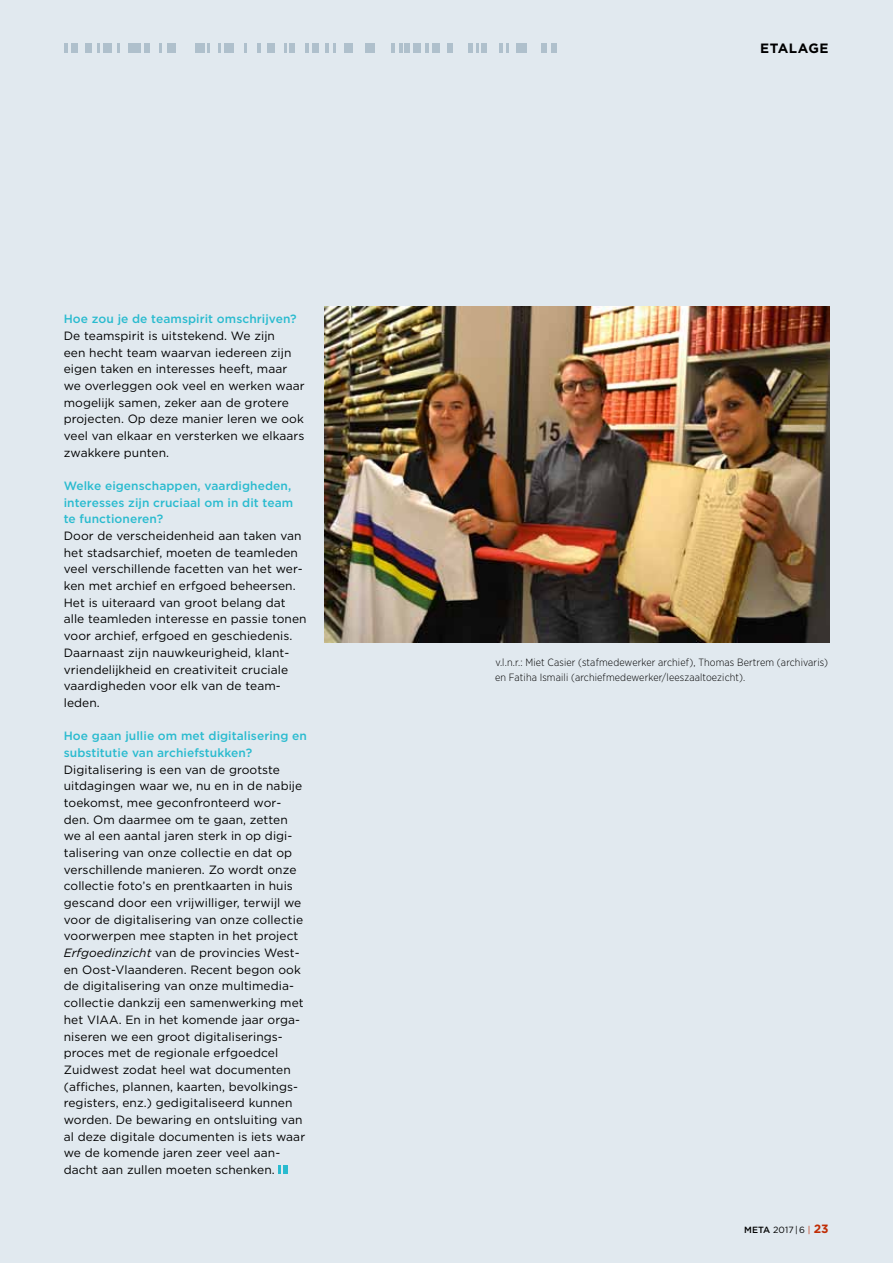
<style>
.page{position:relative;width:893px;height:1263px;background:#e1e9ef}
.page>*{position:absolute;margin:0;border:0;box-sizing:border-box;transform-origin:0 0}
.t1{font:700 13.5px "Gotham";letter-spacing:.04em;color:#000}
.t2{font:12px/16.6px "Gotham";letter-spacing:.005em;color:#000}
.t3{font:500 12px/16.6px "Gotham";letter-spacing:.005em;color:#2abbcf}
.t4{font:300 10.5px/15px "Gotham Narrow";letter-spacing:.01em;color:#000}
.t5{font:9px "Gotham";color:#000}
.s1{font-style:italic}
.s2{font-weight:500}
.s3{color:#c02d05}
.s4{font-weight:700;font-size:12px;color:#c02d05}
</style>
<div class="page">
<svg style="left:279px;top:1165px;width:8px;height:9px"></svg>
<img style="left:325px;top:306px;width:504px;height:337px">
<svg style="left:218px;top:44px;width:2px;height:9px"></svg>
<svg style="left:117px;top:44px;width:3px;height:9px"></svg>
<div style="left:413px;top:44px;width:7px;height:9px;background:#afc0cc"></div>
<svg style="left:499px;top:44px;width:10px;height:9px"></svg>
<svg style="left:159px;top:44px;width:3px;height:9px"></svg>
<svg style="left:325px;top:44px;width:11px;height:9px"></svg>
<div style="left:432px;top:44px;width:7px;height:9px;background:#afc0cc"></div>
<svg style="left:425px;top:44px;width:3px;height:9px"></svg>
<div style="left:85px;top:44px;width:7px;height:9px;background:#afc0cc"></div>
<svg style="left:257px;top:44px;width:4px;height:9px"></svg>
<svg style="left:97px;top:44px;width:3px;height:9px"></svg>
<div style="left:267px;top:44px;width:7px;height:9px;background:#afc0cc"></div>
<div style="left:103px;top:44px;width:8px;height:9px;background:#afc0cc"></div>
<div style="left:313px;top:44px;width:6px;height:9px;background:#afc0cc"></div>
<div style="left:404px;top:44px;width:6px;height:9px;background:#afc0cc"></div>
<div style="left:71px;top:44px;width:6px;height:9px;background:#afc0cc"></div>
<div style="left:167px;top:44px;width:9px;height:9px;background:#afc0cc"></div>
<div style="left:345px;top:44px;width:8px;height:9px;background:#afc0cc"></div>
<div style="left:447px;top:44px;width:5px;height:9px;background:#afc0cc"></div>
<div style="left:224px;top:44px;width:10px;height:9px;background:#afc0cc"></div>
<div style="left:365px;top:44px;width:10px;height:9px;background:#afc0cc"></div>
<div style="left:481px;top:44px;width:6px;height:9px;background:#afc0cc"></div>
<svg style="left:469px;top:44px;width:10px;height:9px"></svg>
<div style="left:289px;top:44px;width:5px;height:9px;background:#afc0cc"></div>
<div style="left:551px;top:44px;width:5px;height:9px;background:#afc0cc"></div>
<div style="left:129px;top:44px;width:12px;height:9px;background:#afc0cc"></div>
<div style="left:195px;top:44px;width:9px;height:9px;background:#afc0cc"></div>
<svg style="left:244px;top:44px;width:2px;height:9px"></svg>
<div style="left:516px;top:44px;width:10px;height:9px;background:#afc0cc"></div>
<svg style="left:306px;top:44px;width:3px;height:9px"></svg>
<svg style="left:391px;top:44px;width:11px;height:9px"></svg>
<svg style="left:64px;top:44px;width:3px;height:9px"></svg>
<svg style="left:284px;top:44px;width:3px;height:9px"></svg>
<div style="left:541px;top:44px;width:5px;height:9px;background:#afc0cc"></div>
<div style="left:144px;top:44px;width:6px;height:9px;background:#afc0cc"></div>
<svg style="left:208px;top:44px;width:2px;height:9px"></svg>
<p class="t3" style="left:64px;top:310px;width:234px">Hoe zou je de teamspirit omschrijven?</p>
<p class="t2" style="left:64px;top:327px;width:242px">De teamspirit is uitstekend. We zijn<br>een hecht team waarvan iedereen zijn eigen taken en interesses heeft, maar we overleggen ook veel en werken waar mogelijk samen, zeker aan de grotere projecten. Op deze manier leren we ook veel van elkaar en versterken we elkaars zwakkere punten.</p>
<p class="t3" style="left:64px;top:477px;width:231px">Welke eigenschappen, vaardigheden, interesses zijn cruciaal om in dit team te functioneren?</p>
<p class="t2" style="left:64px;top:527px;width:244px">Door de verscheidenheid aan taken van het stadsarchief, moeten de teamleden veel verschillende facetten van het wer&shy;ken met archief en erfgoed beheersen.<br>Het is uiteraard van groot belang dat alle teamleden interesse en passie tonen voor archief, erfgoed en geschiedenis.<br>Daarnaast zijn nauwkeurigheid, klant&shy;vriendelijkheid en creativiteit cruciale vaardigheden voor elk van de team&shy;leden.</p>
<p class="t3" style="left:64px;top:727px;width:245px">Hoe gaan jullie om met digitalisering en substitutie van archiefstukken?</p>
<p class="t2" style="left:64px;top:761px;width:243px">Digitalisering is een van de grootste uitdagingen waar we, nu en in de nabije toekomst, mee geconfronteerd wor&shy;den. Om daarmee om te gaan, zetten we al een aantal jaren sterk in op digi&shy;talisering van onze collectie en dat op verschillende manieren. Zo wordt onze collectie foto’s en prentkaarten in huis gescand door een vrijwilliger, terwijl we voor de digitalisering van onze collectie voorwerpen mee stapten in het project <span class="s1">Erfgoedinzicht</span> van de provincies West&shy;en Oost-Vlaanderen. Recent begon ook de digitalisering van onze multimedia&shy;collectie dankzij een samenwerking met het VIAA. En in het komende jaar orga&shy;niseren we een groot digitaliserings&shy;proces met de regionale erfgoedcel Zuidwest zodat heel wat documenten (affiches, plannen, kaarten, bevolkings&shy;registers, enz.) gedigitaliseerd kunnen worden. De bewaring en ontsluiting van al deze digitale documenten is iets waar we de komende jaren zeer veel aan&shy;dacht aan zullen moeten schenken.</p>
<p class="t1" style="left:760px;top:40px;width:70px">ETALAGE</p>
<p class="t4" style="left:495px;top:655px;width:334px">v.l.n.r.: Miet Casier (stafmedewerker archief), Thomas Bertrem (archivaris) en Fatiha Ismaili (archiefmedewerker/leeszaaltoezicht).</p>
<p class="t5" style="left:744px;top:1224px;width:86px"><span class="s2">META</span> 2017 | 6 <span class="s3">|</span> <span class="s4">23</span></p>
</div>
